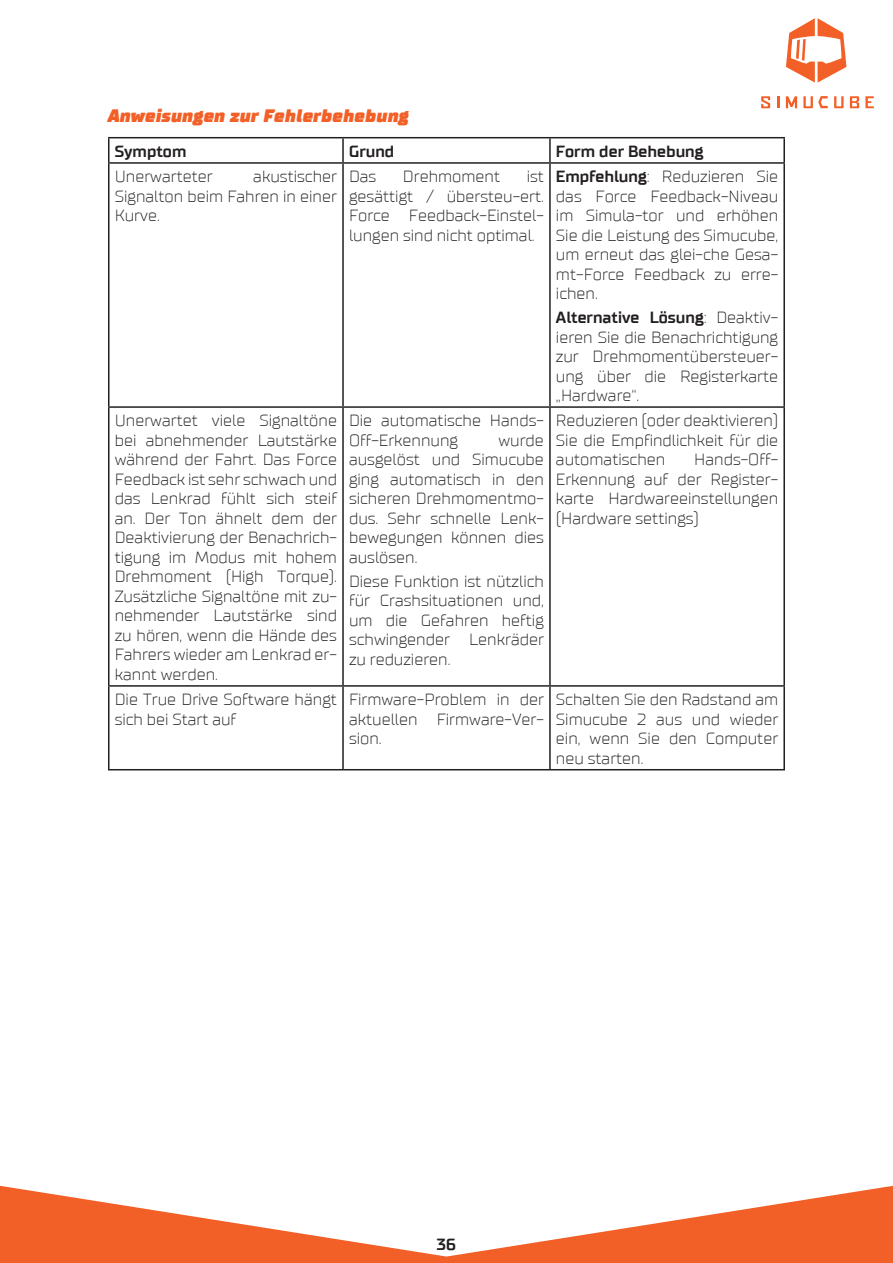
<style>
.page{position:relative;width:893px;height:1263px;background:#fff}
.page>*{position:absolute;margin:0;border:0;box-sizing:border-box;transform-origin:0 0}
.Heading_3{font:italic 900 18px "TT Supermolot";color:#f26027}
.Normal_1{font:300 16.5px/19.5px "TT Supermolot";color:#231f20;text-align:justify}
.Normal_Bold_1{font:700 16.5px "TT Supermolot";color:#231f20}
.s1{font-weight:700}
</style>
<div class="page">
<svg style="left:0;top:1186px;width:892px;height:77px;fill:#f26027"></svg>
<svg style="left:892px;top:1186px;width:1px;height:77px"></svg>
<svg style="left:786px;top:18px;width:60px;height:65px"></svg>
<svg style="left:761px;top:96px;width:9px;height:12px"></svg>
<svg style="left:777px;top:96px;width:2px;height:12px"></svg>
<svg style="left:786px;top:96px;width:11px;height:12px"></svg>
<svg style="left:834px;top:96px;width:10px;height:12px"></svg>
<svg style="left:850px;top:96px;width:9px;height:12px"></svg>
<svg style="left:865px;top:96px;width:9px;height:12px"></svg>
<svg style="left:803px;top:96px;width:25px;height:12px"></svg>
<hr style="left:108px;top:137px;width:235px;height:1px;background:#231f20">
<hr style="left:108px;top:138px;width:2px;height:24px;background:#231f20">
<hr style="left:343px;top:137px;width:207px;height:1px;background:#231f20">
<hr style="left:342px;top:138px;width:2px;height:24px;background:#231f20">
<hr style="left:550px;top:137px;width:235px;height:1px;background:#231f20">
<hr style="left:549px;top:138px;width:2px;height:24px;background:#231f20">
<hr style="left:783px;top:138px;width:2px;height:24px;background:#231f20">
<hr style="left:108px;top:162px;width:235px;height:2px;background:#231f20">
<hr style="left:108px;top:164px;width:2px;height:242px;background:#231f20">
<hr style="left:343px;top:162px;width:207px;height:2px;background:#231f20">
<hr style="left:342px;top:164px;width:2px;height:242px;background:#231f20">
<hr style="left:550px;top:162px;width:235px;height:2px;background:#231f20">
<hr style="left:549px;top:164px;width:2px;height:242px;background:#231f20">
<hr style="left:783px;top:164px;width:2px;height:242px;background:#231f20">
<hr style="left:108px;top:406px;width:235px;height:2px;background:#231f20">
<hr style="left:108px;top:408px;width:2px;height:277px;background:#231f20">
<hr style="left:343px;top:406px;width:207px;height:2px;background:#231f20">
<hr style="left:342px;top:408px;width:2px;height:277px;background:#231f20">
<hr style="left:550px;top:406px;width:235px;height:2px;background:#231f20">
<hr style="left:549px;top:408px;width:2px;height:277px;background:#231f20">
<hr style="left:783px;top:408px;width:2px;height:277px;background:#231f20">
<hr style="left:108px;top:685px;width:235px;height:2px;background:#231f20">
<hr style="left:108px;top:687px;width:2px;height:82px;background:#231f20">
<hr style="left:343px;top:685px;width:207px;height:2px;background:#231f20">
<hr style="left:342px;top:687px;width:2px;height:82px;background:#231f20">
<hr style="left:550px;top:685px;width:235px;height:2px;background:#231f20">
<hr style="left:549px;top:687px;width:2px;height:82px;background:#231f20">
<hr style="left:783px;top:687px;width:2px;height:82px;background:#231f20">
<hr style="left:108px;top:769px;width:235px;height:1px;background:#231f20">
<hr style="left:343px;top:769px;width:207px;height:1px;background:#231f20">
<hr style="left:550px;top:769px;width:235px;height:1px;background:#231f20">
<p class="Heading_3" style="left:108px;top:105px;width:303px">Anweisungen zur Fehlerbehebung</p>
<p class="Normal_Bold_1" style="left:115px;top:141px;width:73px">Symptom</p>
<p class="Normal_Bold_1" style="left:349px;top:141px;width:47px">Grund</p>
<p class="Normal_Bold_1" style="left:556px;top:141px;width:149px">Form der Behebung</p>
<p class="Normal_1" style="left:115px;top:167px;width:100px">Unerwarteter</p>
<p class="Normal_1" style="left:349px;top:167px;width:196px;text-indent:178px">ist gesättigt / übersteu-ert.<br>Force Feedback-Einstel&shy;lungen sind nicht optimal.</p>
<p class="Normal_1" style="left:556px;top:167px;width:224px"><span class="s1">Empfehlung</span>: Reduzieren Sie das Force Feedback-Niveau im Simula-tor und erhöhen Sie die Leistung des Simucube, um erneut das glei-che Gesa&shy;mt-Force Feedback zu erre&shy;ichen.</p>
<p class="Normal_1" style="left:556px;top:307px;width:224px"><span class="s1">Alternative Lösung</span>: Deaktiv&shy;ieren Sie die Benachrichtigung zur Drehmomentübersteuer&shy;ung über die Registerkarte „Hardware“.</p>
<p class="Normal_1" style="left:115px;top:167px;width:224px;text-indent:139px">akustischer Signalton beim Fahren in einer Kurve.</p>
<p class="Normal_1" style="left:349px;top:167px;width:29px">Das</p>
<p class="Normal_1" style="left:403px;top:167px;width:99px">Drehmoment</p>
<p class="Normal_1" style="left:115px;top:411px;width:224px">Unerwartet viele Signaltöne bei abnehmender Lautstärke während der Fahrt. Das Force Feedback ist sehr schwach und das Lenkrad fühlt sich steif an. Der Ton ähnelt dem der Deaktivierung der Benachrich&shy;tigung im Modus mit hohem Drehmoment (High Torque).<br>Zusätzliche Signaltöne mit zu&shy;nehmender Lautstärke sind zu hören, wenn die Hände des Fahrers wieder am Lenkrad er&shy;kannt werden.</p>
<p class="Normal_1" style="left:349px;top:411px;width:196px">Die automatische Hands-<br>Off-Erkennung</p>
<p class="Normal_1" style="left:349px;top:430px;width:196px;text-indent:149px">wurde ausgelöst und Simucube ging automatisch in den sicheren Drehmomentmo&shy;dus. Sehr schnelle Lenk&shy;bewegungen können dies auslösen.</p>
<p class="Normal_1" style="left:349px;top:571px;width:196px">Diese Funktion ist nützlich für Crashsituationen und, um die Gefahren heftig schwingender Lenkräder zu reduzieren.</p>
<p class="Normal_1" style="left:556px;top:411px;width:224px">Reduzieren (oder deaktivieren)<br>Sie die Empfindlichkeit für die automatischen</p>
<p class="Normal_1" style="left:556px;top:450px;width:224px;text-indent:138px">Hands-Off-Erkennung auf der Register&shy;karte Hardwareeinstellungen (Hardware settings)</p>
<p class="Normal_1" style="left:115px;top:689px;width:224px">Die True Drive Software hängt sich bei Start auf</p>
<p class="Normal_1" style="left:349px;top:689px;width:196px">Firmware-Problem in der aktuellen Firmware-Ver&shy;sion.</p>
<p class="Normal_1" style="left:556px;top:689px;width:224px">Schalten Sie den Radstand am Simucube 2 aus und wieder ein, wenn Sie den Computer neu starten.</p>
<p class="Normal_Bold_1" style="left:437px;top:1234px;width:21px">36</p>
</div>
